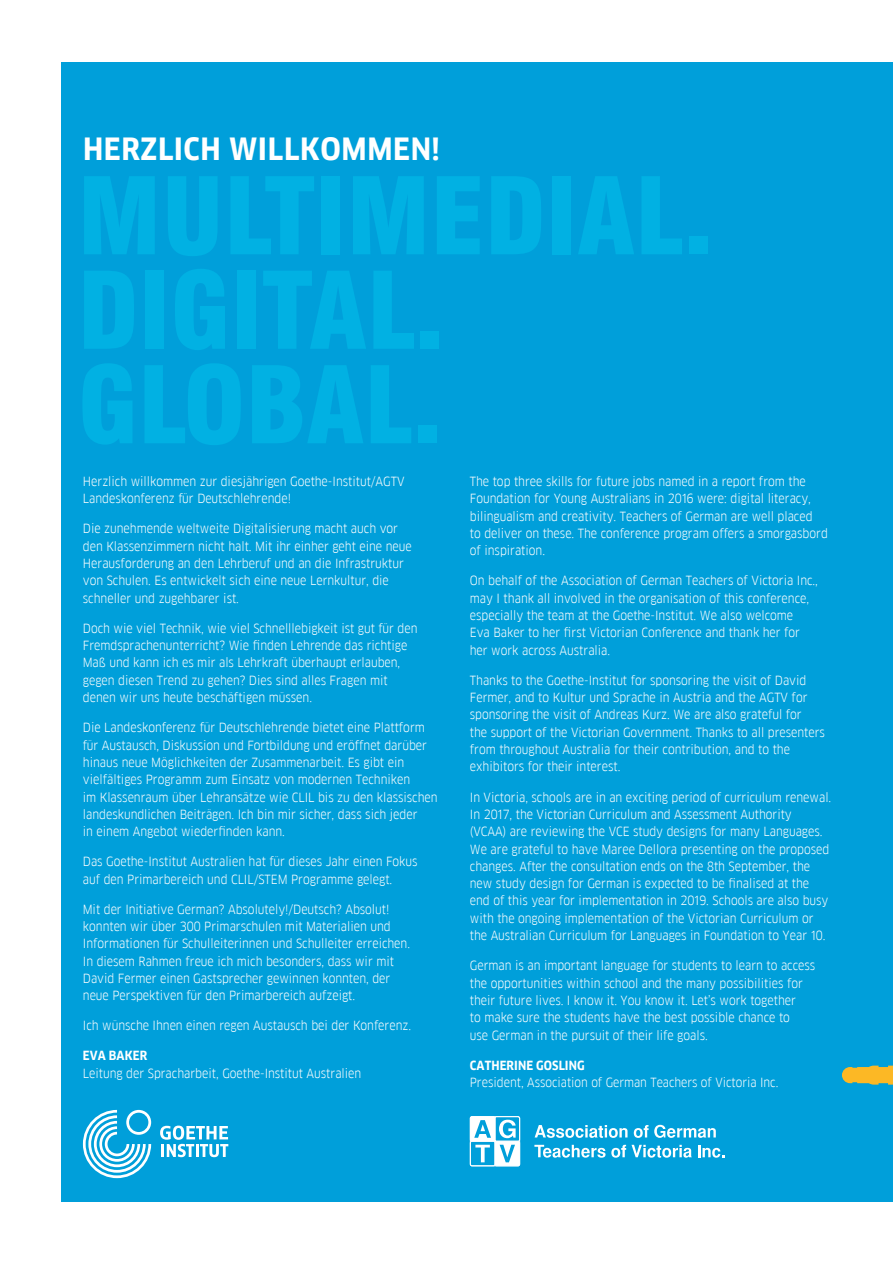
<style>
.page{position:relative;width:893px;height:1263px;background:#fff}
.page>*{position:absolute;margin:0;border:0;box-sizing:border-box;transform-origin:0 0}
.t1{font:700 30px "Goethe FF Clan";letter-spacing:.02em;color:#fff}
.t2{font:12.3px/17.2px "Goethe FF Clan";color:#fff}
.t3{font:700 12.3px "Goethe FF Clan";letter-spacing:.005em;color:#fff}
</style>
<div class="page">
<div style="left:62px;top:62px;width:831px;height:1139px;background:#009fda"></div>
<svg style="left:535px;top:1125px;width:92px;height:13px"></svg>
<svg style="left:634px;top:1125px;width:82px;height:13px"></svg>
<svg style="left:534px;top:1145px;width:71px;height:13px"></svg>
<svg style="left:611px;top:1145px;width:81px;height:13px"></svg>
<svg style="left:698px;top:1145px;width:26px;height:13px"></svg>
<div style="left:470px;top:1116px;width:25px;height:26px;border:1px solid #fff;border-radius:2px"></div>
<div style="left:494px;top:1116px;width:26px;height:26px;border:1px solid #fff;border-radius:2px"></div>
<svg style="left:470px;top:1117px;width:50px;height:49px"></svg>
<svg style="left:83px;top:1110px;width:68px;height:68px"></svg>
<svg style="left:160px;top:1125px;width:68px;height:32px"></svg>
<svg style="left:842px;top:1065px;width:51px;height:20px"></svg>
<h1 class="t1" style="left:83px;top:131px;width:358px">HERZLICH WILLKOMMEN!</h1>
<p class="t2" style="left:83px;top:473px;width:323px">Herzlich willkommen zur diesjährigen Goethe-Institut/AGTV<br>Landeskonferenz für Deutschlehrende!</p>
<p class="t2" style="left:83px;top:520px;width:330px">Die zunehmende weltweite Digitalisierung macht auch vor den Klassenzimmern nicht halt. Mit ihr einher geht eine neue Herausforderung an den Lehrberuf und an die Infrastruktur von Schulen. Es entwickelt sich eine neue Lernkultur, die schneller und zugehbarer ist.</p>
<p class="t2" style="left:83px;top:620px;width:336px">Doch wie viel Technik, wie viel Schnelllebigkeit ist gut für den Fremdsprachenunterricht? Wie finden Lehrende das richtige Maß und kann ich es mir als Lehrkraft überhaupt erlauben, gegen diesen Trend zu gehen? Dies sind alles Fragen mit denen wir uns heute beschäftigen müssen.</p>
<p class="t2" style="left:83px;top:719px;width:356px">Die Landeskonferenz für Deutschlehrende bietet eine Plattform für Austausch, Diskussion und Fortbildung und eröffnet darüber hinaus neue Möglichkeiten der Zusammenarbeit. Es gibt ein vielfältiges Programm zum Einsatz von modernen Techniken<br>im Klassenraum über Lehransätze wie CLIL bis zu den klassischen landeskundlichen Beiträgen. Ich bin mir sicher, dass sich jeder<br>in einem Angebot wiederfinden kann.</p>
<p class="t2" style="left:83px;top:853px;width:336px">Das Goethe-Institut Australien hat für dieses Jahr einen Fokus auf den Primarbereich und CLIL/STEM Programme gelegt.</p>
<p class="t2" style="left:83px;top:900px;width:329px">Mit der Initiative German? Absolutely!/Deutsch? Absolut! konnten wir über 300 Primarschulen mit Materialien und Informationen für Schulleiterinnen und Schulleiter erreichen.<br>In diesem Rahmen freue ich mich besonders, dass wir mit David Fermer einen Gastsprecher gewinnen konnten, der neue Perspektiven für den Primarbereich aufzeigt.</p>
<p class="t2" style="left:83px;top:1017px;width:330px">Ich wünsche Ihnen einen regen Austausch bei der Konferenz.</p>
<p class="t3" style="left:83px;top:1049px;width:66px">EVA BAKER</p>
<p class="t2" style="left:83px;top:1065px;width:280px">Leitung der Spracharbeit, Goethe-Institut Australien</p>
<p class="t2" style="left:470px;top:473px;width:359px">The top three skills for future jobs named in a report from the Foundation for Young Australians in 2016 were: digital literacy, bilingualism and creativity. Teachers of German are well placed<br>to deliver on these. The conference program offers a smorgasbord of inspiration.</p>
<p class="t2" style="left:470px;top:572px;width:350px">On behalf of the Association of German Teachers of Victoria Inc., may I thank all involved in the organisation of this conference, especially the team at the Goethe-Institut. We also welcome<br>Eva Baker to her first Victorian Conference and thank her for her work across Australia.</p>
<p class="t2" style="left:470px;top:672px;width:357px">Thanks to the Goethe-Institut for sponsoring the visit of David Fermer, and to Kultur und Sprache in Austria and the AGTV for sponsoring the visit of Andreas Kurz. We are also grateful for<br>the support of the Victorian Government. Thanks to all presenters from throughout Australia for their contribution, and to the exhibitors for their interest.</p>
<p class="t2" style="left:470px;top:788px;width:363px">In Victoria, schools are in an exciting period of curriculum renewal.<br>In 2017, the Victorian Curriculum and Assessment Authority (VCAA) are reviewing the VCE study designs for many Languages.<br>We are grateful to have Maree Dellora presenting on the proposed changes. After the consultation ends on the 8th September, the new study design for German is expected to be finalised at the end of this year for implementation in 2019. Schools are also busy with the ongoing implementation of the Victorian Curriculum or the Australian Curriculum for Languages in Foundation to Year 10.</p>
<p class="t2" style="left:470px;top:957px;width:347px">German is an important language for students to learn to access the opportunities within school and the many possibilities for their future lives. I know it. You know it. Let’s work together<br>to make sure the students have the best possible chance to<br>use German in the pursuit of their life goals.</p>
<p class="t3" style="left:470px;top:1058px;width:116px">CATHERINE GOSLING</p>
<p class="t2" style="left:470px;top:1074px;width:310px">President, Association of German Teachers of Victoria Inc.</p>
</div>
